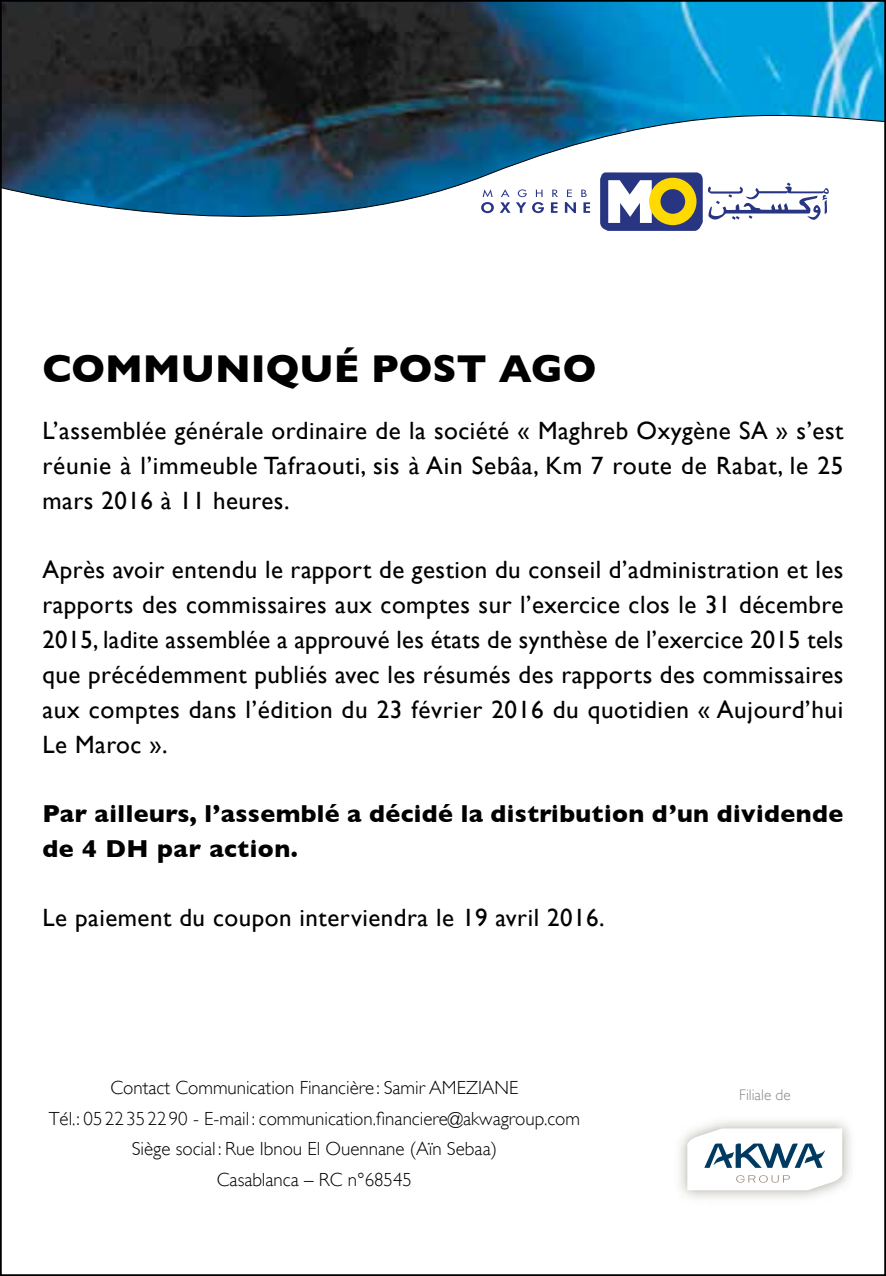
<style>
.page{position:relative;width:886px;height:1276px;background:#fff}
.page>*{position:absolute;margin:0;border:0;box-sizing:border-box;transform-origin:0 0}
.t1{font:700 39.5px "Gill Sans";color:#000}
.t2{font:25px/35px "Gill Sans";letter-spacing:.025em;color:#000;text-align:justify}
.t3{font:700 25px/35px "Gill Sans";letter-spacing:.02em;color:#000}
.t4{font:300 19px/30.5px "Gill Sans";color:#000;text-align:center}
.t5{font:300 15.25px "Gill Sans";color:#878787}
</style>
<div class="page">
<svg style="left:3px;top:3px;width:880px;height:214px;background:#3b677e"></svg>
<svg style="left:481px;top:189px;width:13px;height:24px"></svg>
<svg style="left:500px;top:189px;width:10px;height:24px"></svg>
<svg style="left:516px;top:189px;width:28px;height:24px"></svg>
<svg style="left:551px;top:190px;width:7px;height:23px"></svg>
<svg style="left:565px;top:190px;width:25px;height:23px"></svg>
<svg style="left:600px;top:172px;width:229px;height:59px"></svg>
<img style="left:679px;top:1121px;width:172px;height:78px">
<svg style="left:687px;top:1128px;width:155px;height:62px"></svg>
<h1 class="t1" style="left:43px;top:345px;width:555px">COMMUNIQUÉ POST AGO</h1>
<p class="t2" style="left:43px;top:413px;width:802px">L’assemblée générale ordinaire de la société « Maghreb Oxygène SA » s’est réunie à l’immeuble Tafraouti, sis à Ain Sebâa, Km 7 route de Rabat, le 25 mars 2016 à 11 heures.</p>
<p class="t2" style="left:43px;top:552px;width:802px">Après avoir entendu le rapport de gestion du conseil d’administration et les rapports des commissaires aux comptes sur l’exercice clos le 31 décembre 2015, ladite assemblée a approuvé les états de synthèse de l’exercice 2015 tels que précédemment publiés avec les résumés des rapports des commissaires aux comptes dans l’édition du 23 février 2016 du quotidien « Aujourd’hui Le Maroc ».</p>
<p class="t3" style="left:43px;top:796px;width:802px">Par ailleurs, l’assemblé a décidé la distribution d’un dividende de 4 DH par action.</p>
<p class="t2" style="left:43px;top:900px;width:563px">Le paiement du coupon interviendra le 19 avril 2016.</p>
<p class="t4" style="left:49px;top:1072px;width:533px">Contact Communication Financière : Samir AMEZIANE<br>Tél.: 05 22 35 22 90 - E-mail : communication.financiere@akwagroup.com Siège social : Rue Ibnou El Ouennane (Aïn Sebaa)<br>Casablanca – RC n°68545</p>
<p class="t5" style="left:739px;top:1086px;width:53px">Filiale de</p>
</div>
